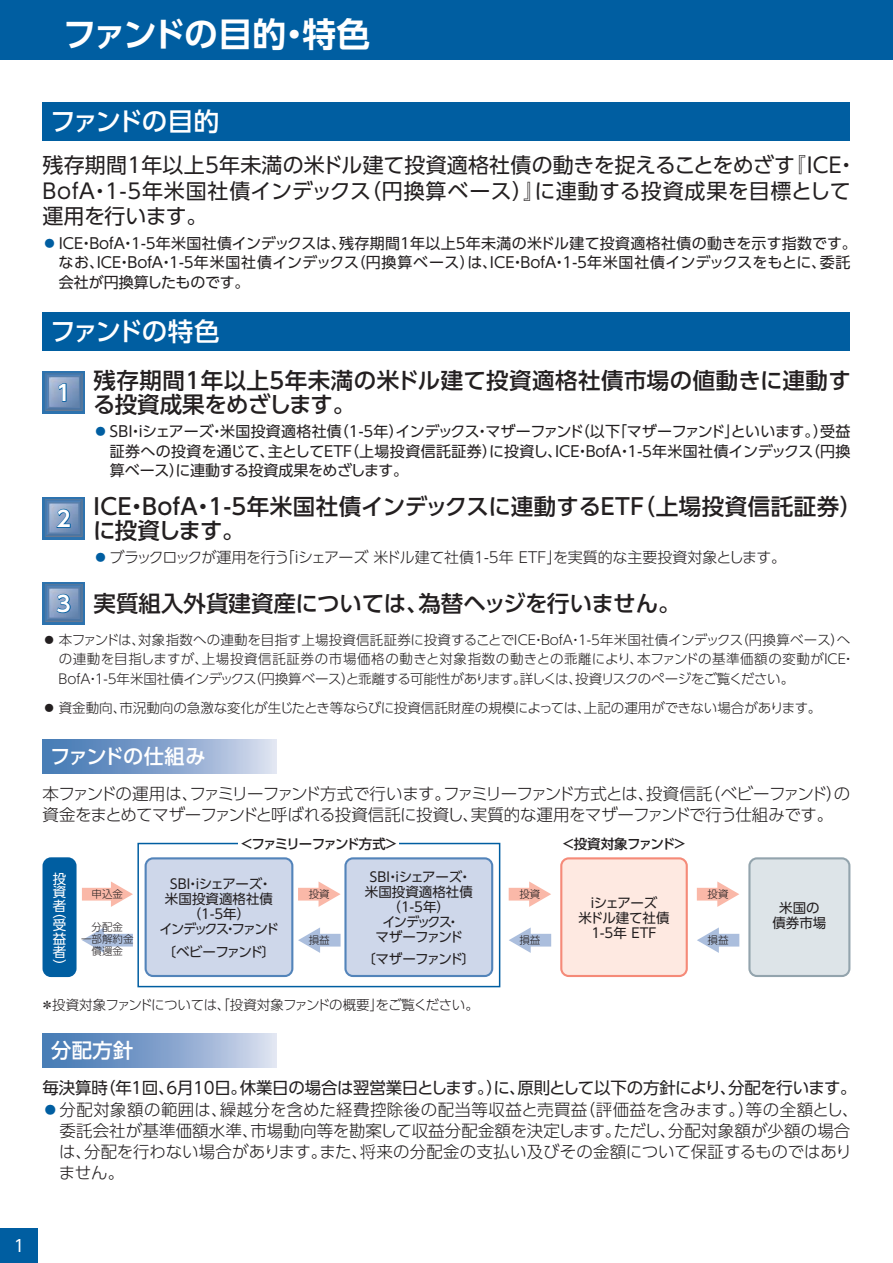
<style>
.page{position:relative;width:893px;height:1263px;background:#fff}
.page>*{position:absolute;margin:0;border:0;box-sizing:border-box;transform-origin:0 0}
.t1{font:33.75px "UD Shin Go Pro De Bold 90 pv RKSJ H";letter-spacing:-.04em;color:#fff}
.t2{font:25.5px "UD Shin Go Pro Medium 90 pv RKSJ H";letter-spacing:-.07em;color:#fff}
.t3{font:22.5px/24px "UD Shin Go Pro Medium 90 pv RKSJ H";letter-spacing:.02em;color:#231f20}
.t4{font:22.5px "UD Shin Go Pro Medium 90 pv RKSJ H";color:#231f20}
.t5{font:21.6px "UD Shin Go Pro De Bold 90 pv RKSJ H";color:#fff}
.t6{font:21px/25.5px "UD Shin Go Pro Regular 90 pv RKSJ H";letter-spacing:.01em;color:#231f20}
.t7{font:20.25px "UD Shin Go Pro Medium 90 pv RKSJ H";letter-spacing:-.035em;color:#fff}
.t8{font:20.25px "UD Shin Go Pro Medium 90 pv RKSJ H";letter-spacing:.025em;color:#fff}
.t9{font:16.5px/21px "UD Shin Go Pro Light 90 pv RKSJ H";letter-spacing:-.005em;color:#231f20}
.t10{font:16.5px/21px "UD Shin Go Pro Light 90 pv RKSJ H";letter-spacing:-.04em;color:#231f20}
.t11{font:16.5px "UD Shin Go Pro Regular 90 pv RKSJ H";letter-spacing:-.025em;color:#231f20}
.t12{font:16.5px "UD Shin Go Pro Regular 90 pv RKSJ H";color:#fff}
.t13{font:15px/19.5px "UD Shin Go Pro Regular 90 pv RKSJ H";color:#231f20}
.t14{font:15px "UD Shin Go Pro Light 90 pv RKSJ H";letter-spacing:-.02em;color:#231f20}
.t15{font:13.5px/19.5px "UD Shin Go Pro Light 90 pv RKSJ H";letter-spacing:-.005em;color:#231f20}
.t16{font:13.5px/15px "UD Shin Go Pro Regular 90 pv RKSJ H";letter-spacing:-.035em;color:#231f20;text-align:center}
.t17{font:13.5px/15px "UD Shin Go Pro Regular 90 pv RKSJ H";letter-spacing:-.08em;color:#231f20;text-align:center}
.t18{font:13.5px "UD Shin Go Pro Light 90 pv RKSJ H";letter-spacing:-.045em;color:#231f20}
.t19{font:13.5px/15px "UD Shin Go Pro Regular 90 pv RKSJ H";letter-spacing:-.015em;color:#231f20;text-align:center}
.t20{font:13.5px "UD Shin Go Pro Medium 90 pv RKSJ H";letter-spacing:-.13em;color:#231f20}
.t21{font:13.5px "UD Shin Go Pro Medium 90 pv RKSJ H";letter-spacing:-.04em;color:#231f20}
.t22{font:13.5px "UD Shin Go Pro Regular 90 pv RKSJ H";letter-spacing:-.095em;color:#231f20}
.t23{font:13.5px "UD Shin Go Pro Regular 90 pv RKSJ H";letter-spacing:-.09em;color:#231f20}
.t24{font:13.5px/13.5px "UD Shin Go Pro Regular 90 pv RKSJ V";color:#fff;text-align:justify}
.t25{font:10.5px/12px "UD Shin Go Pro Light 90 pv RKSJ H";color:#231f20;text-align:center}
.s1{font-family:"Gothic MB101 Pro Light 90 pv RKSJ H";color:#005ea1}
.s2{font-family:"Gothic MB101 Pro Light 90 pv RKSJ H"}
</style>
<div class="page">
<div style="left:43px;top:102px;width:807px;height:38px;background:#005ea1"></div>
<div style="left:43px;top:312px;width:807px;height:38px;background:#005ea1"></div>
<div style="left:137px;top:843px;width:363px;height:144px;border:2px solid #005ea1"></div>
<div style="left:43px;top:857px;width:34px;height:120px;background:#005ea1;border-radius:9px"></div>
<div style="left:82px;top:888px;width:33px;height:12px;background:#fab8a8"></div>
<svg style="left:111px;top:881px;width:22px;height:26px"></svg>
<div style="left:100px;top:934px;width:33px;height:12px;background:#abbedd"></div>
<svg style="left:82px;top:927px;width:22px;height:26px"></svg>
<div style="left:509px;top:888px;width:24px;height:12px;background:#fab8a8"></div>
<svg style="left:529px;top:881px;width:22px;height:26px"></svg>
<div style="left:527px;top:934px;width:24px;height:12px;background:#abbedd"></div>
<svg style="left:509px;top:927px;width:22px;height:26px"></svg>
<div style="left:697px;top:888px;width:24px;height:12px;background:#fab8a8"></div>
<svg style="left:717px;top:881px;width:22px;height:26px"></svg>
<div style="left:715px;top:934px;width:24px;height:12px;background:#abbedd"></div>
<svg style="left:697px;top:927px;width:22px;height:26px"></svg>
<svg style="left:145px;top:857px;width:348px;height:120px;background:#cdd6e9"></svg>
<svg style="left:560px;top:857px;width:128px;height:120px;background:#fde3da"></svg>
<svg style="left:748px;top:857px;width:102px;height:120px;background:#d9e1e5"></svg>
<div style="left:239px;top:837px;width:160px;height:17px;background:#fff"></div>
<div style="left:43px;top:371px;width:42px;height:42px;background:#2d73af"></div>
<svg style="left:45px;top:373px;width:38px;height:38px"></svg>
<div style="left:43px;top:497px;width:42px;height:42px;background:#2d73af"></div>
<svg style="left:45px;top:499px;width:38px;height:38px"></svg>
<div style="left:43px;top:582px;width:42px;height:42px;background:#2d73af"></div>
<svg style="left:45px;top:584px;width:38px;height:38px"></svg>
<div style="left:43px;top:739px;width:233px;height:34px;background:linear-gradient(to right,#3a71b0,#d4d9ec)"></div>
<div style="left:43px;top:1033px;width:233px;height:34px;background:linear-gradient(to right,#3a71b0,#d4d9ec)"></div>
<div style="left:0;top:1228px;width:38px;height:34px;background:#005ea1"></div>
<div style="left:0;top:0;width:893px;height:60px;background:#005ea1"></div>
<h1 class="t1" style="left:63px;top:21px;width:309px">ファンドの目的・特色</h1>
<h2 class="t2" style="left:50px;top:112px;width:171px">ファンドの目的</h2>
<h3 class="t6" style="left:43px;top:155px;width:816px">残存期間1年以上5年未満の米ドル建て投資適格社債の動きを捉えることをめざす『ICE・<br>BofA・1-5年米国社債インデックス（円換算ベース）』に連動する投資成果を目標として運用を行います。</h3>
<p class="t13" style="left:59px;top:235px;width:800px;text-indent:-16px"><span class="s1">●</span>ICE・BofA・1-5年米国社債インデックスは、残存期間1年以上5年未満の米ドル建て投資適格社債の動きを示す指数です。なお、ICE・BofA・1-5年米国社債インデックス（円換算ベース）は、ICE・BofA・1-5年米国社債インデックスをもとに、委託会社が円換算したものです。</p>
<h2 class="t2" style="left:50px;top:322px;width:171px">ファンドの特色</h2>
<h3 class="t3" style="left:93px;top:371px;width:759px">残存期間1年以上5年未満の米ドル建て投資適格社債市場の値動きに連動する投資成果をめざします。</h3>
<p class="t13" style="left:110px;top:424px;width:742px;text-align:justify;text-indent:-16px"><span class="s1">●</span>ＳＢＩ・iシェアーズ・米国投資適格社債（1-5年）インデックス・マザーファンド（以下「マザーファンド」といいます。）受益証券への投資を通じて、主としてETF（上場投資信託証券）に投資し、ICE・BofA・1-5年米国社債インデックス（円換算ベース）に連動する投資成果をめざします。</p>
<h3 class="t3" style="left:93px;top:497px;width:771px">ICE・BofA・1-5年米国社債インデックスに連動するETF（上場投資信託証券）に投資します。</h3>
<p class="t14" style="left:93px;top:552px;width:694px"><span class="s1">●</span>ブラックロックが運用を行う「iシェアーズ 米ドル建て社債1-5年 ETF」を実質的な主要投資対象とします。</p>
<h3 class="t4" style="left:94px;top:595px;width:589px">実質組入外貨建資産については、為替ヘッジを行いません。</h3>
<p class="t15" style="left:59px;top:632px;width:798px;text-indent:-16px"><span class="s2">●</span> 本ファンドは、対象指数への連動を目指す上場投資信託証券に投資することでICE・BofA・1-5年米国社債インデックス（円換算ベース）への連動を目指しますが、上場投資信託証券の市場価格の動きと対象指数の動きとの乖離により、本ファンドの基準価額の変動がICE・<br>BofA・1-5年米国社債インデックス（円換算ベース）と乖離する可能性があります。詳しくは、投資リスクのページをご覧ください。</p>
<p class="t15" style="left:43px;top:700px;width:780px"><span class="s2">●</span> 資金動向、市況動向の急激な変化が生じたとき等ならびに投資信託財産の規模によっては、上記の運用ができない場合があります。</p>
<h3 class="t5" style="left:57px;top:385px;width:16px">1</h3>
<h3 class="t5" style="left:57px;top:511px;width:16px">2</h3>
<h3 class="t5" style="left:57px;top:596px;width:16px">3</h3>
<h3 class="t7" style="left:50px;top:749px;width:157px">ファンドの仕組み</h3>
<p class="t10" style="left:43px;top:786px;width:809px">本ファンドの運用は、ファミリーファンド方式で行います。ファミリーファンド方式とは、投資信託（ベビーファンド）の資金をまとめてマザーファンドと呼ばれる投資信託に投資し、実質的な運用をマザーファンドで行う仕組みです。</p>
<p class="t24" style="left:53px;top:873px;width:15px">投資者</p>
<p class="t24" style="left:53px;top:907px;width:15px">（受益者）</p>
<p class="t25" style="left:92px;top:890px;width:33px">申込金</p>
<p class="t25" style="left:81px;top:923px;width:54px">分配金<br>一部解約金償還金</p>
<p class="t20" style="left:240px;top:839px;width:160px">＜ファミリーファンド方式＞</p>
<p class="t17" style="left:159px;top:879px;width:121px">ＳＢＩ・iシェアーズ・米国投資適格社債（1-5年）<br>インデックス・ファンド</p>
<p class="t22" style="left:163px;top:947px;width:114px">〔ベビーファンド〕</p>
<p class="t25" style="left:309px;top:890px;width:22px">投資</p>
<p class="t25" style="left:309px;top:936px;width:22px">損益</p>
<p class="t16" style="left:365px;top:871px;width:110px">ＳＢＩ・iシェアーズ・米国投資適格社債（1-5年）<br>インデックス・<br>マザーファンド</p>
<p class="t23" style="left:362px;top:954px;width:115px">〔マザーファンド〕</p>
<p class="t18" style="left:41px;top:1000px;width:440px">＊投資対象ファンドについては、「投資対象ファンドの概要」をご覧ください。</p>
<h3 class="t8" style="left:51px;top:1042px;width:84px">分配方針</h3>
<p class="t25" style="left:519px;top:890px;width:22px">投資</p>
<p class="t25" style="left:519px;top:936px;width:22px">損益</p>
<p class="t21" style="left:561px;top:839px;width:127px">＜投資対象ファンド＞</p>
<p class="t25" style="left:707px;top:890px;width:22px">投資</p>
<p class="t25" style="left:707px;top:936px;width:22px">損益</p>
<p class="t19" style="left:578px;top:897px;width:92px">iシェアーズ<br>米ドル建て社債<br>1-5年 ETF</p>
<p class="t16" style="left:772px;top:902px;width:56px">米国の債券市場</p>
<p class="t11" style="left:43px;top:1081px;width:815px">毎決算時（年１回、6月10日。休業日の場合は翌営業日とします。）に、原則として以下の方針により、分配を行います。</p>
<p class="t9" style="left:59px;top:1102px;width:801px;text-indent:-17px"><span class="s1">●</span>分配対象額の範囲は、繰越分を含めた経費控除後の配当等収益と売買益（評価益を含みます。）等の全額とし、委託会社が基準価額水準、市場動向等を勘案して収益分配金額を決定します。ただし、分配対象額が少額の場合は、分配を行わない場合があります。また、将来の分配金の支払い及びその金額について保証するものではありません。</p>
<p class="t12" style="left:14px;top:1239px;width:12px">1</p>
</div>
